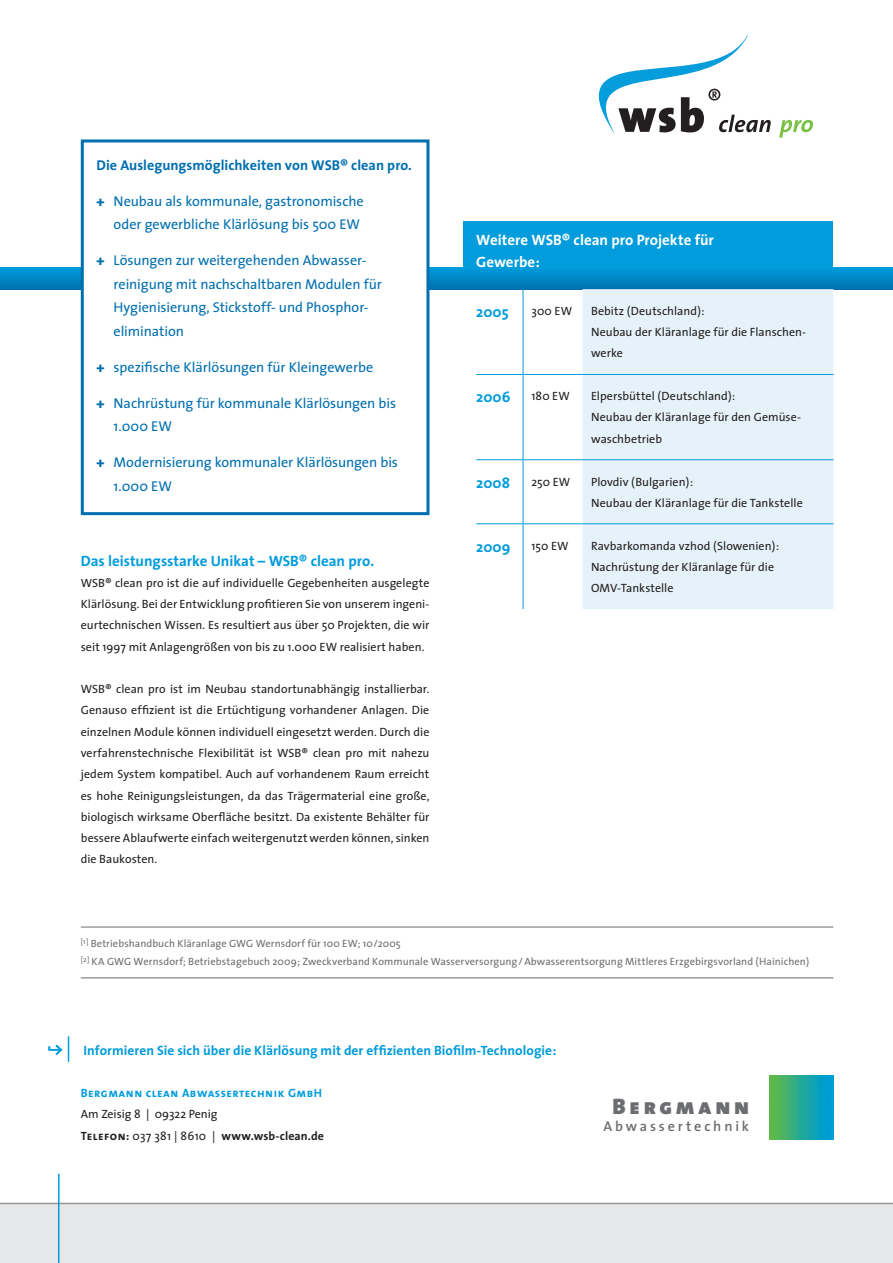
<style>
.page{position:relative;width:893px;height:1263px;background:#fff}
.page>*{position:absolute;margin:0;border:0;box-sizing:border-box;transform-origin:0 0}
.t1{font:22.5px "The Sans Black Caps";letter-spacing:.16em;color:#6c6d70}
.t2{font:700 15px "The Sans";color:#019cdc}
.t3{font:700 15px/22.5px "The Sans";color:#fff}
.t4{font:14.25px/23.4px "The Sans";letter-spacing:-.005em;color:#006faf}
.t5{font:700 14.25px "The Sans";color:#006faf}
.t6{font:600 14.25px "The Sans";letter-spacing:.2em;color:#6c6d70}
.t7{font:700 13.5px "The Sans";letter-spacing:.005em;color:#019cdc}
.t8{font:12px/21.3px "The Sans";color:#231f20}
.t9{font:12px "The Sans Bold Caps";letter-spacing:.04em;color:#019cdc}
.t10{font:10.5px/18px "The Sans";letter-spacing:.01em;color:#6c6d70}
.s1{font-family:"The Sans Extra Bold Caps"}
.s2{font-family:"The Sans Bold Caps"}
.s3{font-weight:700}
</style>
<div class="page">
<div style="left:463px;top:221px;width:370px;height:55px;background:#019cdc"></div>
<div style="left:0;top:1203px;width:893px;height:60px;background:#e6e7e9"></div>
<hr style="left:0;top:1203px;width:893px;height:1px;background:#939598">
<hr style="left:58px;top:1174px;width:2px;height:89px;background:#019cdc">
<img style="left:769px;top:1076px;width:64px;height:64px">
<svg style="left:48px;top:1036px;width:21px;height:26px"></svg>
<svg style="left:779px;top:120px;width:34px;height:18px"></svg>
<svg style="left:598px;top:35px;width:173px;height:98px"></svg>
<svg style="left:0;top:268px;width:893px;height:21px"></svg>
<div style="left:82px;top:141px;width:346px;height:373px;background:#fff"></div>
<div style="left:81px;top:139px;width:348px;height:376px;border:3px solid #006faf"></div>
<hr style="left:81px;top:927px;width:752px;height:1px;background:#6c6d70">
<hr style="left:81px;top:978px;width:752px;height:1px;background:#6c6d70">
<div style="left:583px;top:289px;width:250px;height:320px;background:#e6f2fa"></div>
<hr style="left:523px;top:289px;width:1px;height:85px;background:#019cdc">
<hr style="left:476px;top:374px;width:47px;height:1px;background:#019cdc">
<hr style="left:523px;top:374px;width:60px;height:1px;background:#019cdc">
<hr style="left:523px;top:375px;width:1px;height:84px;background:#019cdc">
<hr style="left:583px;top:374px;width:250px;height:1px;background:#019cdc">
<hr style="left:476px;top:459px;width:47px;height:1px;background:#019cdc">
<hr style="left:523px;top:459px;width:60px;height:1px;background:#019cdc">
<hr style="left:523px;top:460px;width:1px;height:63px;background:#019cdc">
<hr style="left:583px;top:459px;width:250px;height:1px;background:#019cdc">
<hr style="left:476px;top:523px;width:47px;height:1px;background:#019cdc">
<hr style="left:523px;top:523px;width:60px;height:1px;background:#019cdc">
<hr style="left:523px;top:524px;width:1px;height:85px;background:#019cdc">
<hr style="left:583px;top:523px;width:250px;height:1px;background:#019cdc">
<p class="t5" style="left:97px;top:153px;width:317px">Die Auslegungsmöglichkeiten von WSB® clean pro.</p>
<p class="t4" style="left:97px;top:189px;width:269px;text-align:right"><span class="s1">+</span> Neubau als kommunale, gastronomische oder gewerbliche Klärlösung bis 500 EW</p>
<p class="t4" style="left:114px;top:249px;width:270px;text-indent:-17px"><span class="s1">+</span> Lösungen zur weitergehenden Abwasser&shy;reinigung mit nachschaltbaren Modulen für Hygienisierung, Stickstoff- und Phosphor&shy;elimination</p>
<p class="t4" style="left:97px;top:355px;width:278px"><span class="s1">+</span> spezifische Klärlösungen für Kleingewerbe</p>
<p class="t4" style="left:114px;top:391px;width:284px;text-indent:-17px"><span class="s1">+</span> Nachrüstung für kommunale Klärlösungen bis<br>1.000 EW</p>
<p class="t4" style="left:114px;top:450px;width:286px;text-indent:-17px"><span class="s1">+</span> Modernisierung kommunaler Klärlösungen bis<br>1.000 EW</p>
<p class="t2" style="left:81px;top:548px;width:295px">Das leistungsstarke Unikat – WSB® clean pro.</p>
<p class="t8" style="left:81px;top:572px;width:350px;text-align:justify">WSB® clean pro ist die auf individuelle Gegebenheiten ausgelegte Klärlösung. Bei der Entwicklung profitieren Sie von unserem ingeni&shy;eurtechnischen Wissen. Es resultiert aus über 50 Projekten, die wir seit 1997 mit Anlagengrößen von bis zu 1.000 EW realisiert haben.</p>
<p class="t8" style="left:81px;top:678px;width:350px;text-align:justify">WSB® clean pro ist im Neubau standortunabhängig installierbar.<br>Genauso effizient ist die Ertüchtigung vorhandener Anlagen. Die einzelnen Module können individuell eingesetzt werden. Durch die verfahrenstechnische Flexibilität ist WSB® clean pro mit nahezu jedem System kompatibel. Auch auf vorhandenem Raum erreicht es hohe Reinigungsleistungen, da das Trägermaterial eine große, biologisch wirksame Oberfläche besitzt. Da existente Behälter für bessere Ablaufwerte einfach weitergenutzt werden können, sinken die Baukosten.</p>
<p class="t3" style="left:476px;top:228px;width:239px">Weitere WSB® clean pro Projekte für<br>Gewerbe:</p>
<p class="t2" style="left:476px;top:299px;width:34px">2005</p>
<p class="t8" style="left:531px;top:300px;width:42px">300 EW</p>
<p class="t8" style="left:591px;top:300px;width:217px">Bebitz (Deutschland):<br>Neubau der Kläranlage für die Flanschen&shy;werke</p>
<p class="t2" style="left:476px;top:385px;width:36px">2006</p>
<p class="t8" style="left:531px;top:385px;width:40px">180 EW</p>
<p class="t8" style="left:591px;top:385px;width:212px">Elpersbüttel (Deutschland):<br>Neubau der Kläranlage für den Gemüse&shy;waschbetrieb</p>
<p class="t2" style="left:476px;top:470px;width:35px">2008</p>
<p class="t8" style="left:531px;top:470px;width:40px">250 EW</p>
<p class="t8" style="left:591px;top:470px;width:213px">Plovdiv (Bulgarien):<br>Neubau der Kläranlage für die Tankstelle</p>
<p class="t2" style="left:476px;top:534px;width:36px">2009</p>
<p class="t8" style="left:531px;top:534px;width:39px">150 EW</p>
<p class="t8" style="left:591px;top:534px;width:190px">Ravbarkomanda vzhod (Slowenien):<br>Nachrüstung der Kläranlage für die<br>OMV-Tankstelle</p>
<p class="t10" style="left:81px;top:934px;width:730px"><sup>[1]</sup> Betriebshandbuch Kläranlage GWG Wernsdorf für 100 EW; 10/2005<br><sup>[2]</sup> KA GWG Wernsdorf; Betriebstagebuch 2009; Zweckverband Kommunale Wasserversorgung/Abwasserentsorgung Mittleres Erzgebirgsvorland (Hainichen)</p>
<p class="t7" style="left:83px;top:1039px;width:474px">Informieren Sie sich über die Klärlösung mit der effizienten Biofilm-Technologie:</p>
<p class="t9" style="left:81px;top:1083px;width:243px">Bergmann clean Abwassertechnik GmbH</p>
<p class="t8" style="left:81px;top:1103px;width:245px">Am Zeisig 8 | 09322 Penig<br><span class="s2">Telefon:</span> 037 381 | 8610 | <span class="s3">www.wsb-clean.de</span></p>
<h1 class="t1" style="left:613px;top:1087px;width:138px">Bergmann</h1>
<p class="t6" style="left:603px;top:1114px;width:147px">Abwassertechnik</p>
</div>
